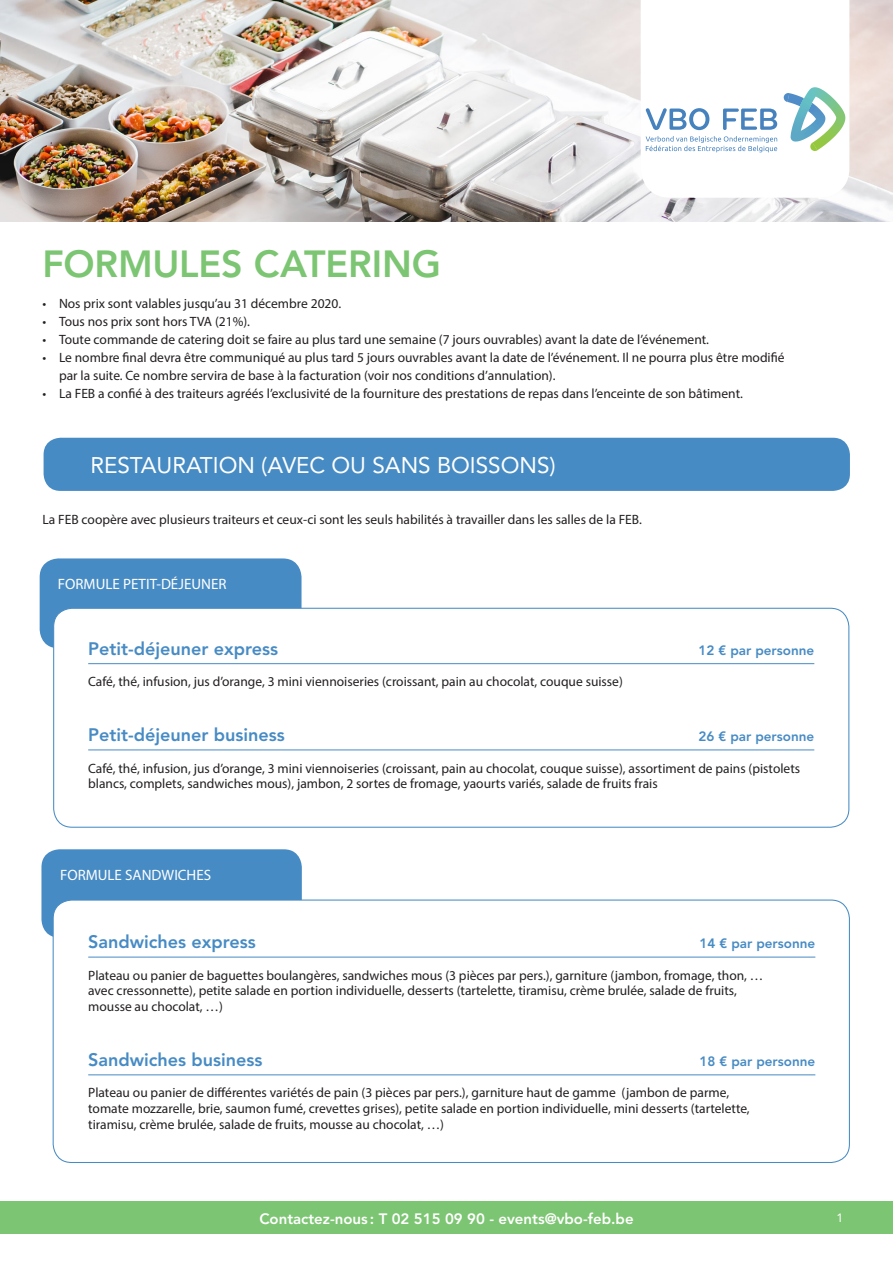
<style>
.page{position:relative;width:893px;height:1263px;background:#fff}
.page>*{position:absolute;margin:0;border:0;box-sizing:border-box;transform-origin:0 0}
.t1{font:800 37.5px "Avenir LT Std";letter-spacing:-.005em;color:#7cc572}
.Accueil{font:22.5px "Avenir LT Std";color:#fff}
.Accueil-2{font:800 18px "Avenir LT Std";color:#478bc4}
.t2{font:800 15px "Avenir LT Std";color:#fff}
.Accueil-3{font:15px "Myriad Pro";color:#fff}
.t3{font:13.5px/15.8px "Myriad Pro";color:#231f20}
.Accueil-4{font:800 13.5px "Avenir LT Std";color:#478bc4}
.t4{font:12px "Avenir LT Std";color:#fff}
</style>
<div class="page">
<img style="left:0;top:0;width:893px;height:222px">
<div style="left:0;top:1202px;width:893px;height:32px;background:#7cc572"></div>
<div style="left:44px;top:438px;width:806px;height:53px;background:#478bc4;border-radius:17px"></div>
<div style="left:40px;top:559px;width:261px;height:88px;background:#478bc4;border-radius:18px"></div>
<div style="left:40px;top:558px;width:262px;height:90px;border:2px solid #478bc4;border-radius:18px"></div>
<div style="left:54px;top:608px;width:795px;height:219px;background:#fff;border-radius:19px"></div>
<div style="left:53px;top:608px;width:796px;height:220px;border:1px solid #478bc4;border-radius:19px"></div>
<hr style="left:88px;top:663px;width:726px;height:1px;background:#478bc4">
<hr style="left:88px;top:749px;width:726px;height:1px;background:#478bc4">
<div style="left:41px;top:849px;width:261px;height:88px;background:#478bc4;border-radius:18px"></div>
<div style="left:53px;top:900px;width:796px;height:262px;background:#fff;border-radius:19px"></div>
<hr style="left:88px;top:957px;width:727px;height:1px;background:#478bc4">
<hr style="left:88px;top:1074px;width:727px;height:1px;background:#478bc4">
<svg style="left:641px;top:0;width:208px;height:198px"></svg>
<p class="t1" style="left:43px;top:242px;width:400px">FORMULES CATERING</p>
<p class="t3" style="left:43px;top:295px;width:300px">• Nos prix sont valables jusqu’au 31 décembre 2020.</p>
<p class="t3" style="left:43px;top:313px;width:209px">• Tous nos prix sont hors TVA (21%).</p>
<p class="t3" style="left:43px;top:331px;width:668px">• Toute commande de catering doit se faire au plus tard une semaine (7 jours ouvrables) avant la date de l’événement.</p>
<p class="t3" style="left:59px;top:348px;width:727px;line-height:18px;text-indent:-16px">• Le nombre final devra être communiqué au plus tard 5 jours ouvrables avant la date de l’événement. Il ne pourra plus être modifié par la suite. Ce nombre servira de base à la facturation (voir nos conditions d’annulation).</p>
<p class="t3" style="left:43px;top:385px;width:702px">• La FEB a confié à des traiteurs agréés l’exclusivité de la fourniture des prestations de repas dans l’enceinte de son bâtiment.</p>
<p class="Accueil" style="left:90px;top:452px;width:467px">RESTAURATION (AVEC OU SANS BOISSONS)</p>
<p class="t3" style="left:43px;top:511px;width:601px">La FEB coopère avec plusieurs traiteurs et ceux-ci sont les seuls habilités à travailler dans les salles de la FEB.</p>
<p class="Accueil-3" style="left:58px;top:575px;width:170px">FORMULE PETIT-DÉJEUNER</p>
<p class="Accueil-2" style="left:88px;top:638px;width:192px">Petit-déjeuner express</p>
<p class="Accueil-4" style="left:698px;top:642px;width:117px">12 € par personne</p>
<p class="t3" style="left:88px;top:674px;width:536px">Café, thé, infusion, jus d’orange, 3 mini viennoiseries (croissant, pain au chocolat, couque suisse)</p>
<p class="Accueil-2" style="left:88px;top:724px;width:198px">Petit-déjeuner business</p>
<p class="Accueil-4" style="left:698px;top:728px;width:117px">26 € par personne</p>
<p class="t3" style="left:88px;top:760px;width:713px">Café, thé, infusion, jus d’orange, 3 mini viennoiseries (croissant, pain au chocolat, couque suisse), assortiment de pains (pistolets blancs, complets, sandwiches mous), jambon, 2 sortes de fromage, yaourts variés, salade de fruits frais</p>
<p class="Accueil-3" style="left:60px;top:866px;width:153px">FORMULE SANDWICHES</p>
<p class="Accueil-2" style="left:88px;top:931px;width:169px">Sandwiches express</p>
<p class="Accueil-4" style="left:699px;top:935px;width:117px">14 € par personne</p>
<p class="t3" style="left:88px;top:967px;width:677px">Plateau ou panier de baguettes boulangères, sandwiches mous (3 pièces par pers.), garniture (jambon, fromage, thon, … avec cressonnette), petite salade en portion individuelle, desserts (tartelette, tiramisu, crème brulée, salade de fruits, mousse au chocolat, …)</p>
<p class="Accueil-2" style="left:88px;top:1049px;width:176px">Sandwiches business</p>
<p class="Accueil-4" style="left:699px;top:1053px;width:117px">18 € par personne</p>
<p class="t3" style="left:88px;top:1085px;width:663px">Plateau ou panier de différentes variétés de pain (3 pièces par pers.), garniture haut de gamme (jambon de parme, tomate mozzarelle, brie, saumon fumé, crevettes grises), petite salade en portion individuelle, mini desserts (tartelette, tiramisu, crème brulée, salade de fruits, mousse au chocolat, …)</p>
<p class="t2" style="left:259px;top:1209px;width:376px">Contactez-nous : T 02 515 09 90 - events@vbo-feb.be</p>
<p class="t4" style="left:836px;top:1210px;width:8px">1</p>
</div>
